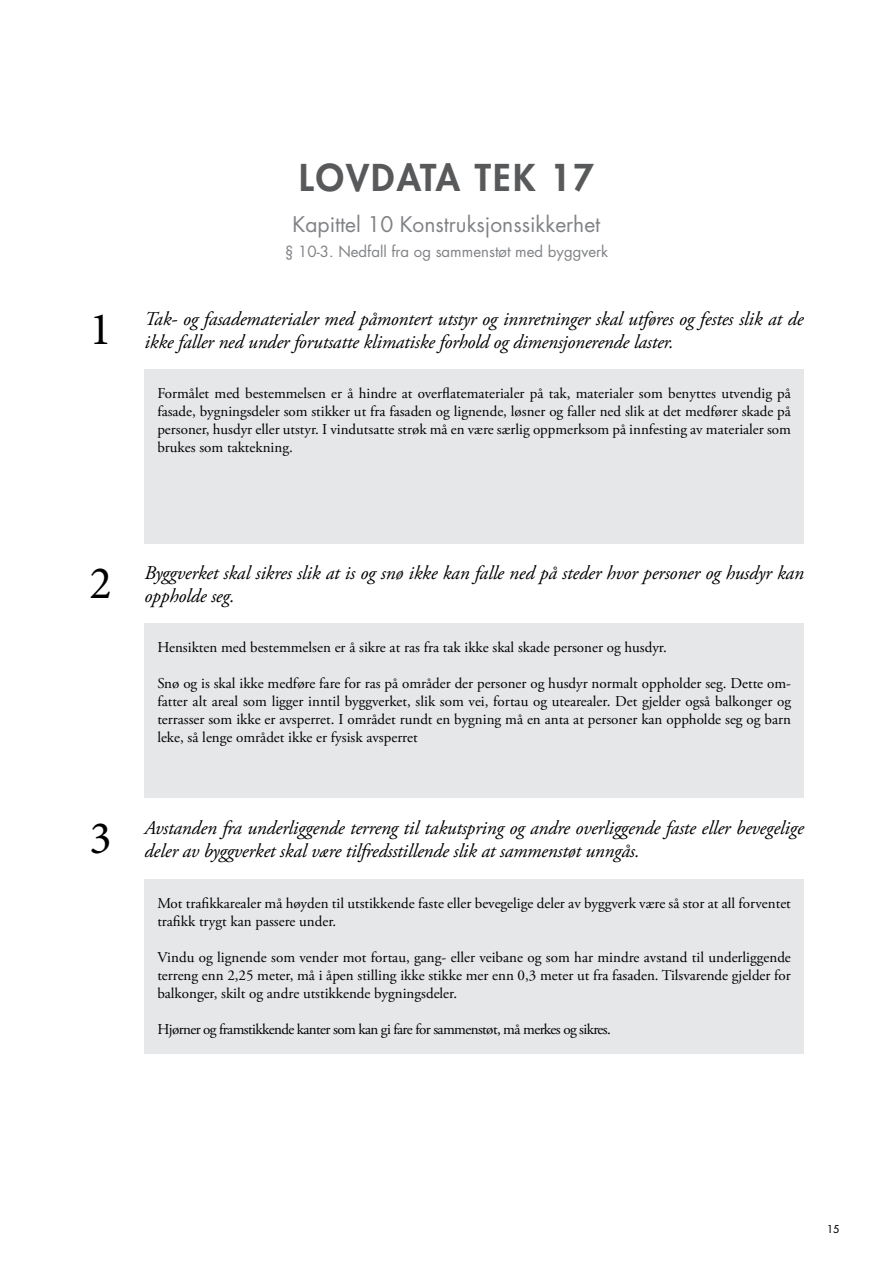
<style>
.page{position:relative;width:893px;height:1263px;background:#fff}
.page>*{position:absolute;margin:0;border:0;box-sizing:border-box;transform-origin:0 0}
.t1{font:46.5px "Minion Pro";color:#000}
.t2{font:800 36px "Futura Std";letter-spacing:.06em;color:#58595b}
.t3{font:21px "Futura Std";color:#808285}
.t4{font:italic 19.5px/23.4px "Adobe Garamond Pro";letter-spacing:-.01em;color:#000}
.t5{font:15px/18px "Adobe Garamond Pro";color:#000;text-align:justify}
.t6{font:15px "Adobe Garamond Pro";letter-spacing:-.04em;color:#000}
.t7{font:15px "Futura Std";color:#808285}
.t8{font:500 10.5px "Futura Std";color:#000}
.s1{color:#e6e7e8}
</style>
<div class="page">
<div style="left:145px;top:369px;width:659px;height:175px;background:#e6e7e8"></div>
<div style="left:145px;top:623px;width:659px;height:175px;background:#e6e7e8"></div>
<div style="left:145px;top:879px;width:659px;height:175px;background:#e6e7e8"></div>
<h1 class="t1" style="left:90px;top:298px;width:24px">1</h1>
<h2 class="t2" style="left:299px;top:155px;width:296px">LOVDATA TEK 17</h2>
<h3 class="t3" style="left:293px;top:211px;width:309px">Kapittel 10 Konstruksjonssikkerhet</h3>
<p class="t7" style="left:285px;top:242px;width:325px">§ 10-3. Nedfall fra og sammenstøt med byggverk</p>
<h3 class="t4" style="left:145px;top:307px;width:661px">Tak- og fasadematerialer med påmontert utstyr og innretninger skal utføres og festes slik at de ikke faller ned under forutsatte klimatiske forhold og dimensjonerende laster.</h3>
<p class="t5" style="left:157px;top:385px;width:635px">Formålet med bestemmelsen er å hindre at overflatematerialer på tak, materialer som benyttes utvendig på fasade, bygningsdeler som stikker ut fra fasaden og lignende, løsner og faller ned slik at det medfører skade på personer, husdyr eller utstyr. I vindutsatte strøk må en være særlig oppmerksom på innfesting av materialer som brukes som taktekning.</p>
<h1 class="t1" style="left:90px;top:552px;width:24px">2</h1>
<h1 class="t1" style="left:90px;top:807px;width:24px">3</h1>
<h3 class="t4" style="left:145px;top:561px;width:661px">Byggverket skal sikres slik at is og snø ikke kan falle ned på steder hvor personer og husdyr kan oppholde seg.</h3>
<p class="t5" style="left:157px;top:639px;width:511px">Hensikten med bestemmelsen er å sikre at ras fra tak ikke skal skade personer og husdyr.</p>
<p class="t5" style="left:157px;top:675px;width:635px">Snø og is skal ikke medføre fare for ras på områder der personer og husdyr normalt oppholder seg. Dette om&shy;fatter alt areal som ligger inntil byggverket, slik som vei, fortau og utearealer. Det gjelder også balkonger og terrasser som ikke er avsperret. I området rundt en bygning må en anta at personer kan oppholde seg og barn leke, så lenge området ikke er fysisk avsperret<span class="s1">.</span></p>
<h3 class="t4" style="left:145px;top:816px;width:661px">Avstanden fra underliggende terreng til takutspring og andre overliggende faste eller bevegelige deler av byggverket skal være tilfredsstillende slik at sammenstøt unngås.</h3>
<p class="t5" style="left:157px;top:895px;width:635px">Mot trafikkarealer må høyden til utstikkende faste eller bevegelige deler av byggverk være så stor at all forventet trafikk trygt kan passere under.</p>
<p class="t5" style="left:157px;top:949px;width:635px">Vindu og lignende som vender mot fortau, gang- eller veibane og som har mindre avstand til underliggende terreng enn 2,25 meter, må i åpen stilling ikke stikke mer enn 0,3 meter ut fra fasaden. Tilsvarende gjelder for balkonger, skilt og andre utstikkende bygningsdeler.</p>
<p class="t6" style="left:157px;top:1021px;width:455px">Hjørner og framstikkende kanter som kan gi fare for sammenstøt, må merkes og sikres.</p>
<p class="t8" style="left:827px;top:1222px;width:14px">15</p>
</div>
